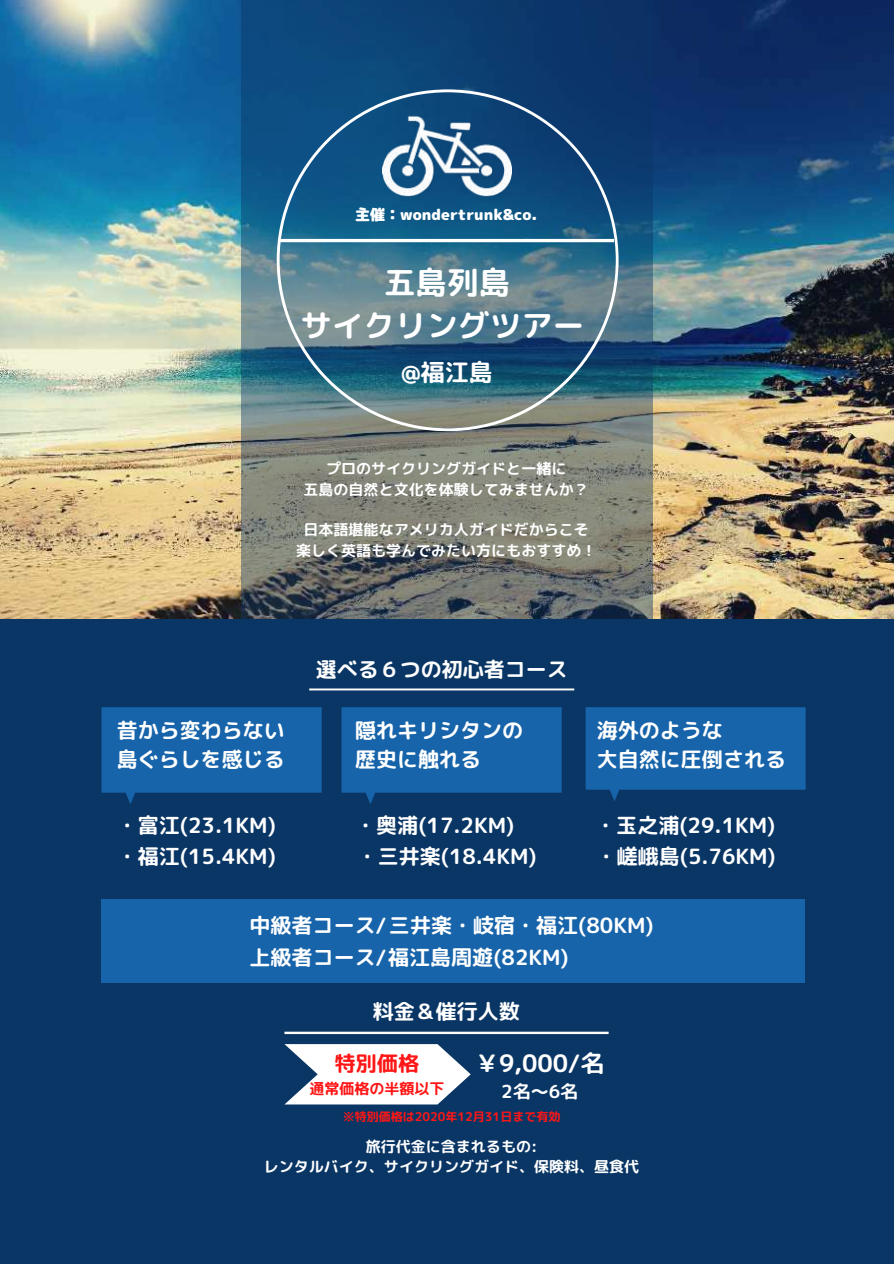
<style>
.page{position:relative;width:894px;height:1264px;background:#fff}
.page>*{position:absolute;margin:0;border:0;box-sizing:border-box;transform-origin:0 0}
.t1{font:31.5px/44px "rounded mplus 1 p bold";color:#fff;text-align:center}
.t2{font:24px "rounded mplus 1 p bold";color:#fff}
.t3{font:21px/29.2px "rounded mplus 1 p bold";color:#fff}
.t4{font:21px "rounded mplus 1 p bold";color:#ff1616}
.t5{font:18px "rounded mplus 1 p bold";color:#fff}
.t6{font:15px/20.2px "rounded mplus 1 p bold";color:#fff;text-align:center}
.t7{font:15px "rounded mplus 1 p black";color:#fff}
.t8{font:15px "rounded mplus 1 p bold";color:#ff1616}
.t9{font:12px "rounded mplus 1 p bold";color:#ff1616}
</style>
<div class="page">
<img style="left:0;top:0;width:893px;height:618px">
<div style="left:0;top:618px;width:893px;height:645px;background:#0a3665"></div>
<svg style="left:241px;top:0;width:411px;height:619px;background:#4d6574"></svg>
<svg style="left:276px;top:89px;width:342px;height:342px;background:#3b6a86"></svg>
<img style="left:383px;top:92px;width:128px;height:128px">
<svg style="left:279px;top:239px;width:335px;height:3px"></svg>
<svg style="left:284px;top:1044px;width:186px;height:60px"></svg>
<svg style="left:284px;top:1031px;width:324px;height:3px"></svg>
<svg style="left:309px;top:688px;width:265px;height:2px"></svg>
<svg style="left:101px;top:707px;width:220px;height:97px;background:#155ea1"></svg>
<svg style="left:341px;top:707px;width:220px;height:97px;background:#155ea1"></svg>
<svg style="left:585px;top:707px;width:220px;height:94px;background:#155da0"></svg>
<div style="left:101px;top:899px;width:703px;height:84px;background:#1764aa"></div>
<p class="t7" style="left:355px;top:204px;width:184px">主催：wondertrunk&amp;co.</p>
<h1 class="t1" style="left:300px;top:260px;width:285px">五島列島<br>サイクリングツアー</h1>
<p class="t2" style="left:401px;top:355px;width:93px">@福江島</p>
<p class="t6" style="left:303px;top:458px;width:287px">プロのサイクリングガイドと一緒に<br>五島の自然と文化を体験してみませんか？</p>
<p class="t6" style="left:296px;top:519px;width:302px">日本語堪能なアメリカ人ガイドだからこそ楽しく英語も学んでみたい方にもおすすめ！</p>
<p class="t3" style="left:315px;top:654px;width:254px">選べる６つの初心者コース</p>
<p class="t3" style="left:117px;top:715px;width:170px">昔から変わらない島ぐらしを感じる</p>
<p class="t3" style="left:355px;top:715px;width:170px">隠れキリシタンの歴史に触れる</p>
<p class="t3" style="left:596px;top:715px;width:191px">海外のような<br>大自然に圧倒される</p>
<p class="t3" style="left:117px;top:809px;width:161px;line-height:30.8px">・富江(23.1KM)・福江(15.4KM)</p>
<p class="t3" style="left:355px;top:810px;width:161px">・奥浦(17.2KM)</p>
<p class="t3" style="left:595px;top:810px;width:182px">・玉之浦(29.1KM)</p>
<p class="t3" style="left:356px;top:841px;width:182px">・三井楽(18.4KM)</p>
<p class="t3" style="left:595px;top:841px;width:182px">・嵯峨島(5.76KM)</p>
<p class="t3" style="left:249px;top:910px;width:405px">中級者コース/三井楽・岐宿・福江(80KM)</p>
<p class="t3" style="left:249px;top:942px;width:321px">上級者コース/福江島周遊(82KM)</p>
<p class="t3" style="left:372px;top:996px;width:149px">料金＆催行人数</p>
<p class="t2" style="left:475px;top:1046px;width:131px">￥9,000/名</p>
<p class="t5" style="left:501px;top:1078px;width:79px">2名〜6名</p>
<p class="t6" style="left:264px;top:1135px;width:377px">旅行代金に含まれるもの:<br>レンタルバイク、サイクリングガイド、保険料、昼食代</p>
<p class="t4" style="left:335px;top:1048px;width:86px">特別価格</p>
<p class="t8" style="left:309px;top:1078px;width:136px">通常価格の半額以下</p>
<p class="t9" style="left:342px;top:1107px;width:219px">※特別価格は2020年12月31日まで有効</p>
</div>
